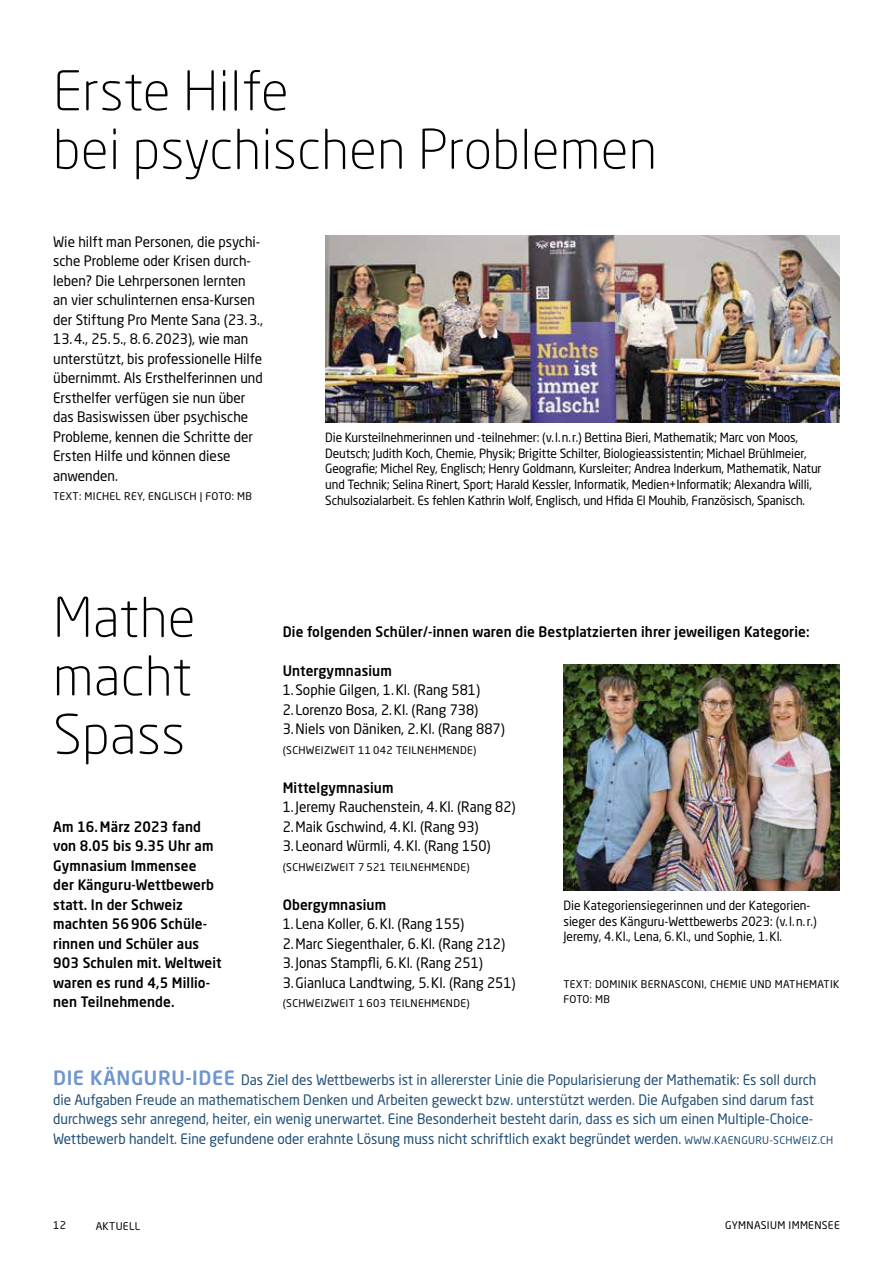
<style>
.page{position:relative;width:893px;height:1263px;background:#fff}
.page>*{position:absolute;margin:0;border:0;box-sizing:border-box;transform-origin:0 0}
.t1{font:300 54px/58.5px "Neo Sans Pro";letter-spacing:.01em;color:#000}
.t2{font:14.25px/19.5px "Neo Sans Pro";color:#000;scale:.95 1}
.t3{font:14.25px/19.5px "Neo Sans Pro";color:#214f76;scale:.95 1}
.t4{font:500 14.25px/19.5px "Neo Sans Pro";letter-spacing:.01em;color:#000;scale:.95 1}
.t5{font:12.6px/15.8px "Neo Sans Pro";letter-spacing:-.01em;color:#000;scale:.95 1}
.t6{font:10.5px/15px "Neo Sans Pro";letter-spacing:.03em;color:#000}
.s1{font-weight:500;font-size:19.5px;color:#6e95cd}
.s2{font-size:10.5px}
</style>
<div class="page">
<img style="left:325px;top:236px;width:515px;height:186px">
<img style="left:563px;top:665px;width:277px;height:225px">
<h1 class="t1" style="left:53px;top:61px;width:605px">Erste Hilfe<br>bei psychischen Problemen</h1>
<p class="t2" style="left:53px;top:232px;width:222px">Wie hilft man Personen, die psychi&shy;sche Probleme oder Krisen durch&shy;leben? Die Lehrpersonen lernten an vier schulinternen ensa-Kursen der Stiftung Pro Mente Sana (23.3.,<br>13.4., 25.5., 8.6.2023), wie man unterstützt, bis professionelle Hilfe übernimmt. Als Ersthelferinnen und<br>Ersthelfer verfügen sie nun über das Basiswissen über psychische<br>Probleme, kennen die Schritte der<br>Ersten Hilfe und können diese anwenden.</p>
<p class="t6" style="left:53px;top:489px;width:200px">TEXT: MICHEL REY, ENGLISCH | FOTO: MB</p>
<p class="t5" style="left:325px;top:429px;width:524px">Die Kursteilnehmerinnen und -teilnehmer: (v.l.n.r.) Bettina Bieri, Mathematik; Marc von Moos, Deutsch; Judith Koch, Chemie, Physik; Brigitte Schilter, Biologieassistentin; Michael Brühlmeier, Geografie; Michel Rey, Englisch; Henry Goldmann, Kursleiter; Andrea Inderkum, Mathematik, Natur und Technik; Selina Rinert, Sport; Harald Kessler, Informatik, Medien+Informatik; Alexandra Willi, Schulsozialarbeit. Es fehlen Kathrin Wolf, Englisch, und Hfida El Mouhib, Französisch, Spanisch.</p>
<h1 class="t1" style="left:53px;top:587px;width:144px;text-align:justify">Mathe macht Spass</h1>
<p class="t4" style="left:53px;top:816px;width:179px">Am 16.März 2023 fand von 8.05 bis 9.35 Uhr am<br>Gymnasium Immensee<br>der Känguru-Wettbewerb statt. In der Schweiz machten 56906 Schüle&shy;rinnen und Schüler aus<br>903 Schulen mit. Weltweit waren es rund 4,5 Millio&shy;nen Teilnehmende.</p>
<p class="t4" style="left:283px;top:621px;width:556px">Die folgenden Schüler/-innen waren die Bestplatzierten ihrer jeweiligen Kategorie:</p>
<p class="t4" style="left:283px;top:660px;width:116px">Untergymnasium</p>
<p class="t2" style="left:283px;top:680px;width:235px">1.Sophie Gilgen, 1.Kl. (Rang 581)<br>2.Lorenzo Bosa, 2.Kl. (Rang 738)<br>3.Niels von Däniken, 2.Kl. (Rang 887)</p>
<p class="t6" style="left:283px;top:742px;width:195px">(SCHWEIZWEIT 11 042 TEILNEHMENDE)</p>
<p class="t4" style="left:283px;top:777px;width:118px">Mittelgymnasium</p>
<p class="t2" style="left:283px;top:797px;width:247px">1.Jeremy Rauchenstein, 4.Kl. (Rang 82)<br>2.Maik Gschwind, 4.Kl. (Rang 93)<br>3.Leonard Würmli, 4.Kl. (Rang 150)</p>
<p class="t6" style="left:283px;top:859px;width:188px">(SCHWEIZWEIT 7 521 TEILNEHMENDE)</p>
<p class="t4" style="left:283px;top:894px;width:110px">Obergymnasium</p>
<p class="t2" style="left:283px;top:914px;width:247px">1.Lena Koller, 6.Kl. (Rang 155)<br>2.Marc Siegenthaler, 6.Kl. (Rang 212)<br>3.Jonas Stampfli, 6.Kl. (Rang 251)<br>3.Gianluca Landtwing, 5.Kl. (Rang 251)</p>
<p class="t6" style="left:283px;top:996px;width:188px">(SCHWEIZWEIT 1 603 TEILNEHMENDE)</p>
<p class="t5" style="left:563px;top:897px;width:268px">Die Kategoriensiegerinnen und der Kategorien&shy;sieger des Känguru-Wettbewerbs 2023: (v. l.n.r.)<br>Jeremy, 4.Kl., Lena, 6.Kl., und Sophie, 1.Kl.</p>
<p class="t6" style="left:564px;top:976px;width:277px">TEXT: DOMINIK BERNASCONI, CHEMIE UND MATHEMATIK<br>FOTO: MB</p>
<p class="t3" style="left:53px;top:1070px;width:823px"><span class="s1">DIE KÄNGURU-IDEE</span> Das Ziel des Wettbewerbs ist in allererster Linie die Popularisierung der Mathematik: Es soll durch die Aufgaben Freude an mathematischem Denken und Arbeiten geweckt bzw. unterstützt werden. Die Aufgaben sind darum fast durchwegs sehr anregend, heiter, ein wenig unerwartet. Eine Besonderheit besteht darin, dass es sich um einen Multiple-Choice-Wettbewerb handelt. Eine gefundene oder erahnte Lösung muss nicht schriftlich exakt begründet werden. <span class="s2">WWW.KAENGURU-SCHWEIZ.CH</span></p>
<p class="t6" style="left:53px;top:1217px;width:15px">12</p>
<p class="t6" style="left:96px;top:1219px;width:46px">AKTUELL</p>
<p class="t6" style="left:725px;top:1217px;width:116px">GYMNASIUM IMMENSEE</p>
</div>
